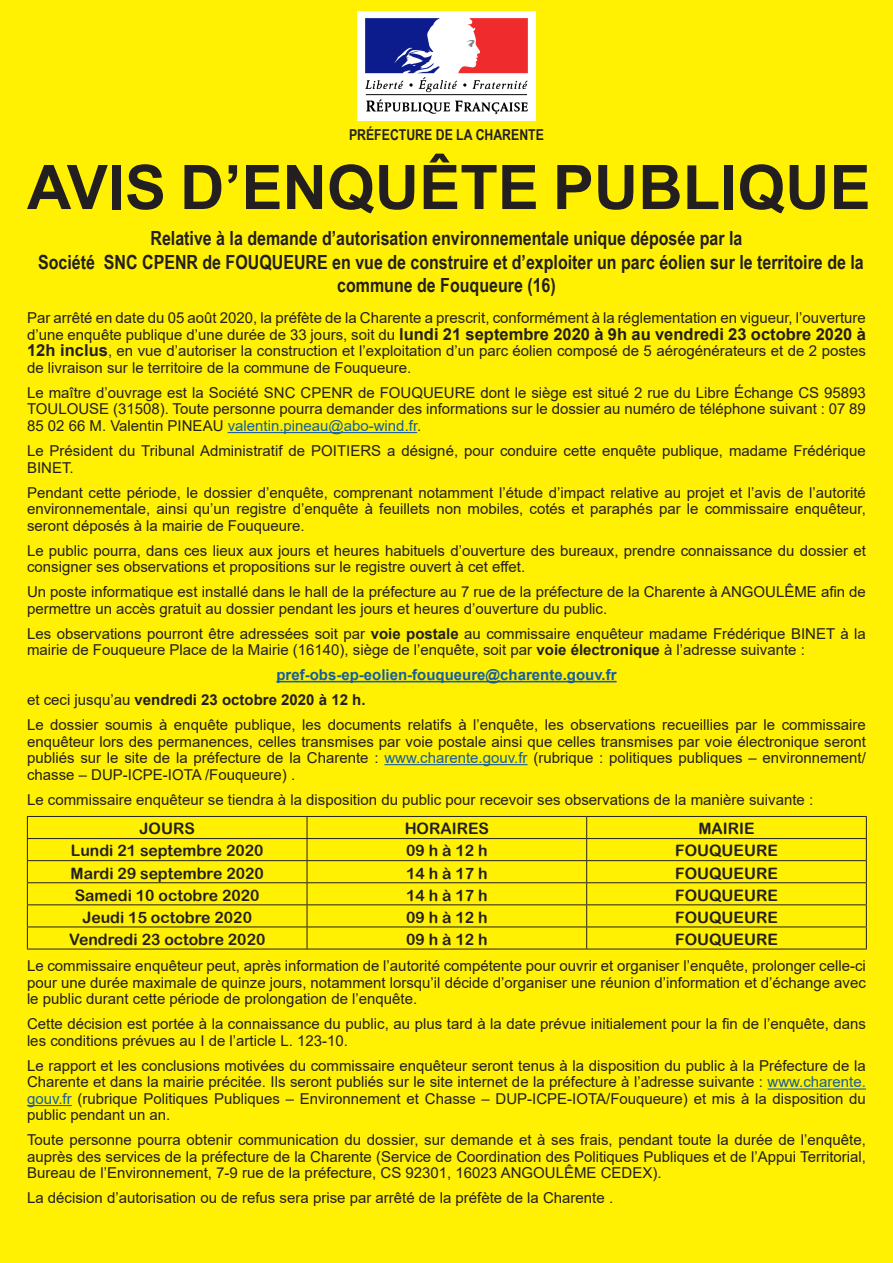
<style>
.page{position:relative;width:893px;height:1263px;background:#fff101}
.page>*{position:absolute;margin:0;border:0;box-sizing:border-box;transform-origin:0 0}
.t1{font:700 61.5px "Arial";color:#231f20}
.t2{font:700 19.5px/23.4px "Arial Narrow";color:#231f20;text-align:center}
.t3{font:700 16.5px "Arial";color:#231f20}
.t4{font:15.75px "Arial Rounded MT Bold";color:#231f20}
.t5{font:15px/16.5px "Arial";color:#231f20}
.t6{font:700 15px "Arial";color:#175d9e}
.t7{font:700 15px "Arial";color:#231f20}
.t8{font:700 15px "Arial Narrow";color:#231f20}
.s1{font-weight:400;font-size:15px}
.s2{font-weight:700;font-size:16.5px}
.s3{color:#175d9e}
.s4{font-weight:700}
.s5{font-weight:400}
</style>
<div class="page">
<hr style="left:228px;top:432px;width:189px;height:1px;background:#175d9e">
<hr style="left:276px;top:681px;width:341px;height:1px;background:#175d9e">
<hr style="left:384px;top:764px;width:144px;height:1px;background:#175d9e">
<hr style="left:768px;top:1088px;width:98px;height:1px;background:#175d9e">
<hr style="left:27px;top:1105px;width:45px;height:1px;background:#175d9e">
<hr style="left:27px;top:816px;width:280px;height:1px;background:#231f20">
<hr style="left:307px;top:816px;width:280px;height:1px;background:#231f20">
<hr style="left:587px;top:816px;width:280px;height:1px;background:#231f20">
<hr style="left:27px;top:838px;width:280px;height:1px;background:#231f20">
<hr style="left:307px;top:838px;width:280px;height:1px;background:#231f20">
<hr style="left:587px;top:838px;width:280px;height:1px;background:#231f20">
<hr style="left:27px;top:860px;width:280px;height:1px;background:#231f20">
<hr style="left:307px;top:860px;width:280px;height:1px;background:#231f20">
<hr style="left:587px;top:860px;width:280px;height:1px;background:#231f20">
<hr style="left:27px;top:882px;width:280px;height:1px;background:#231f20">
<hr style="left:307px;top:882px;width:280px;height:1px;background:#231f20">
<hr style="left:587px;top:882px;width:280px;height:1px;background:#231f20">
<hr style="left:27px;top:904px;width:280px;height:1px;background:#231f20">
<hr style="left:307px;top:904px;width:280px;height:1px;background:#231f20">
<hr style="left:587px;top:904px;width:280px;height:1px;background:#231f20">
<hr style="left:27px;top:926px;width:280px;height:1px;background:#231f20">
<svg style="left:27px;top:817px;width:1px;height:132px"></svg>
<hr style="left:307px;top:926px;width:280px;height:1px;background:#231f20">
<svg style="left:307px;top:817px;width:1px;height:132px"></svg>
<hr style="left:587px;top:926px;width:280px;height:1px;background:#231f20">
<svg style="left:586px;top:817px;width:1px;height:132px"></svg>
<svg style="left:866px;top:817px;width:1px;height:132px"></svg>
<hr style="left:27px;top:949px;width:280px;height:1px;background:#231f20">
<hr style="left:307px;top:949px;width:280px;height:1px;background:#231f20">
<hr style="left:587px;top:949px;width:280px;height:1px;background:#231f20">
<img style="left:358px;top:11px;width:177px;height:110px">
<p class="t8" style="left:349px;top:123px;width:196px">PRÉFECTURE DE LA CHARENTE</p>
<p class="t1" style="left:27px;top:144px;width:845px">AVIS D’ENQUÊTE PUBLIQUE</p>
<p class="t2" style="left:151px;top:226px;width:593px">Relative à la demande d’autorisation environnementale unique déposée par la</p>
<p class="t2" style="left:38px;top:249px;width:827px">Société SNC CPENR de FOUQUEURE en vue de construire et d’exploiter un parc éolien sur le territoire de la commune de Fouqueure (16)</p>
<p class="t5" style="left:27px;top:310px;width:840px">Par arrêté en date du 05 août 2020, la préfète de la Charente a prescrit, conformément à la réglementation en vigueur, l’ouverture</p>
<p class="t3" style="left:27px;top:323px;width:840px"><span class="s1">d’une enquête publique d’une durée de 33 jours, soit du</span> lundi 21 septembre 2020 à 9h au vendredi 23 octobre 2020 à</p>
<p class="t5" style="left:27px;top:343px;width:840px"><span class="s2">12h inclus</span>, en vue d’autoriser la construction et l’exploitation d’un parc éolien composé de 5 aérogénérateurs et de 2 postes de livraison sur le territoire de la commune de Fouqueure.</p>
<p class="t5" style="left:27px;top:384px;width:840px;text-align:justify">Le maître d’ouvrage est la Société SNC CPENR de FOUQUEURE dont le siège est situé 2 rue du Libre Échange CS 95893<br>TOULOUSE (31508). Toute personne pourra demander des informations sur le dossier au numéro de téléphone suivant : 07 89<br>85 02 66 M. Valentin PINEAU <span class="s3">valentin.pineau@abo-wind.fr</span>.</p>
<p class="t5" style="left:27px;top:442px;width:840px">Le Président du Tribunal Administratif de POITIERS a désigné, pour conduire cette enquête publique, madame Frédérique<br>BINET.</p>
<p class="t5" style="left:27px;top:484px;width:840px;text-align:justify">Pendant cette période, le dossier d’enquête, comprenant notamment l’étude d’impact relative au projet et l’avis de l’autorité environnementale, ainsi qu’un registre d’enquête à feuillets non mobiles, cotés et paraphés par le commissaire enquêteur, seront déposés à la mairie de Fouqueure.</p>
<p class="t5" style="left:27px;top:542px;width:840px">Le public pourra, dans ces lieux aux jours et heures habituels d’ouverture des bureaux, prendre connaissance du dossier et consigner ses observations et propositions sur le registre ouvert à cet effet.</p>
<p class="t5" style="left:27px;top:583px;width:840px">Un poste informatique est installé dans le hall de la préfecture au 7 rue de la préfecture de la Charente à ANGOULÊME afin de permettre un accès gratuit au dossier pendant les jours et heures d’ouverture du public.</p>
<p class="t5" style="left:27px;top:625px;width:840px">Les observations pourront être adressées soit par <span class="s4">voie postale</span> au commissaire enquêteur madame Frédérique BINET à la mairie de Fouqueure Place de la Mairie (16140), siège de l’enquête, soit par <span class="s4">voie électronique</span> à l’adresse suivante :</p>
<p class="t6" style="left:276px;top:664px;width:342px">pref-obs-ep-eolien-fouqueure@charente.gouv.fr</p>
<p class="t7" style="left:27px;top:689px;width:340px"><span class="s5">et ceci jusqu’au</span> vendredi 23 octobre 2020 à 12 h.</p>
<p class="t5" style="left:27px;top:716px;width:840px;text-align:justify">Le dossier soumis à enquête publique, les documents relatifs à l’enquête, les observations recueillies par le commissaire enquêteur lors des permanences, celles transmises par voie postale ainsi que celles transmises par voie électronique seront publiés sur le site de la préfecture de la Charente : <span class="s3">www.charente.gouv.fr</span> (rubrique : politiques publiques – environnement/ chasse – DUP-ICPE-IOTA /Fouqueure) .</p>
<p class="t5" style="left:27px;top:791px;width:788px">Le commissaire enquêteur se tiendra à la disposition du public pour recevoir ses observations de la manière suivante :</p>
<p class="t4" style="left:140px;top:819px;width:57px">JOURS</p>
<p class="t4" style="left:405px;top:819px;width:86px">HORAIRES</p>
<p class="t4" style="left:698px;top:819px;width:58px">MAIRIE</p>
<p class="t4" style="left:71px;top:841px;width:194px">Lundi 21 septembre 2020</p>
<p class="t4" style="left:406px;top:841px;width:83px">09 h à 12 h</p>
<p class="t4" style="left:675px;top:841px;width:104px">FOUQUEURE</p>
<p class="t4" style="left:71px;top:863px;width:195px">Mardi 29 septembre 2020</p>
<p class="t4" style="left:406px;top:863px;width:83px">14 h à 17 h</p>
<p class="t4" style="left:675px;top:863px;width:104px">FOUQUEURE</p>
<p class="t4" style="left:75px;top:886px;width:186px">Samedi 10 octobre 2020</p>
<p class="t4" style="left:406px;top:886px;width:83px">14 h à 17 h</p>
<p class="t4" style="left:675px;top:886px;width:104px">FOUQUEURE</p>
<p class="t4" style="left:82px;top:908px;width:171px">Jeudi 15 octobre 2020</p>
<p class="t4" style="left:406px;top:908px;width:83px">09 h à 12 h</p>
<p class="t4" style="left:675px;top:908px;width:104px">FOUQUEURE</p>
<p class="t4" style="left:69px;top:930px;width:198px">Vendredi 23 octobre 2020</p>
<p class="t4" style="left:406px;top:930px;width:83px">09 h à 12 h</p>
<p class="t4" style="left:675px;top:930px;width:104px">FOUQUEURE</p>
<p class="t5" style="left:27px;top:958px;width:840px;text-align:justify">Le commissaire enquêteur peut, après information de l’autorité compétente pour ouvrir et organiser l’enquête, prolonger celle-ci pour une durée maximale de quinze jours, notamment lorsqu’il décide d’organiser une réunion d’information et d’échange avec le public durant cette période de prolongation de l’enquête.</p>
<p class="t5" style="left:27px;top:1016px;width:840px">Cette décision est portée à la connaissance du public, au plus tard à la date prévue initialement pour la fin de l’enquête, dans les conditions prévues au I de l’article L. 123-10.</p>
<p class="t5" style="left:27px;top:1057px;width:840px;text-align:justify">Le rapport et les conclusions motivées du commissaire enquêteur seront tenus à la disposition du public à la Préfecture de la Charente et dans la mairie précitée. Ils seront publiés sur le site internet de la préfecture à l’adresse suivante : <span class="s3">www.charente. gouv.fr</span> (rubrique Politiques Publiques – Environnement et Chasse – DUP-ICPE-IOTA/Fouqueure) et mis à la disposition du public pendant un an.</p>
<p class="t5" style="left:27px;top:1132px;width:840px;text-align:justify">Toute personne pourra obtenir communication du dossier, sur demande et à ses frais, pendant toute la durée de l’enquête, auprès des services de la préfecture de la Charente (Service de Coordination des Politiques Publiques et de l’Appui Territorial, Bureau de l’Environnement, 7-9 rue de la préfecture, CS 92301, 16023 ANGOULÊME CEDEX).</p>
<p class="t5" style="left:27px;top:1190px;width:588px">La décision d’autorisation ou de refus sera prise par arrêté de la préfète de la Charente .</p>
</div>
